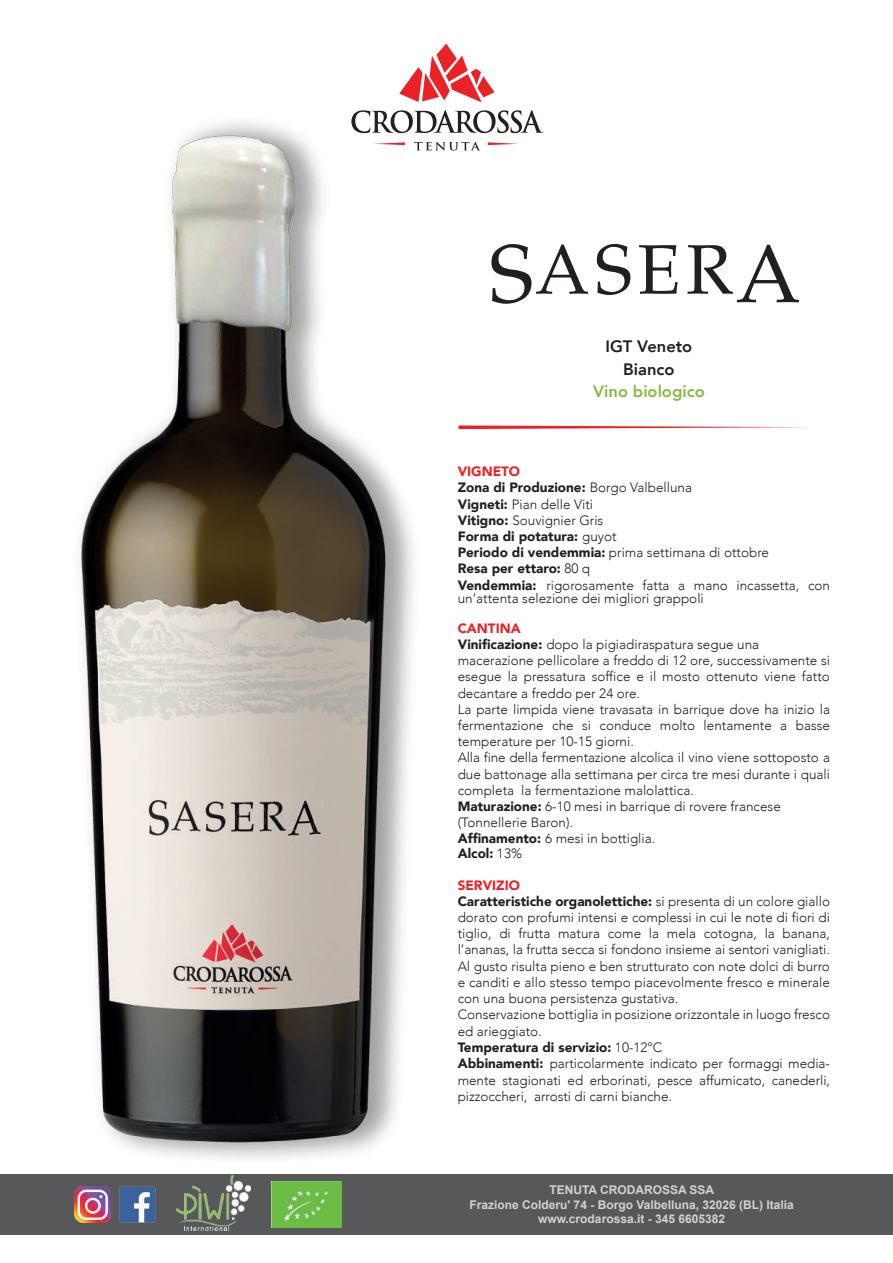
<style>
.page{position:relative;width:893px;height:1263px;background:#fff}
.page>*{position:absolute;margin:0;border:0;box-sizing:border-box;transform-origin:0 0}
.t1{font:70.05px "Palatino";color:#231f20}
.t2{font:800 16.5px/22.5px "Avenir";color:#231f20;text-align:center}
.t3{font:800 16.5px "Avenir";color:#85bb40}
.t4{font:300 13.5px/16.2px "Avenir";color:#231f20}
.t5{font:700 12px/14.4px "Arial";color:#d1d2d4;text-align:center}
.s1{font-size:81.9px}
.s2{font-weight:900;color:#ea2225}
.s3{font-weight:900}
</style>
<div class="page">
<img style="left:80px;top:122px;width:335px;height:1037px">
<svg style="left:459px;top:425px;width:348px;height:4px"></svg>
<svg style="left:351px;top:110px;width:192px;height:23px"></svg>
<svg style="left:414px;top:142px;width:66px;height:9px"></svg>
<svg style="left:399px;top:44px;width:95px;height:58px"></svg>
<svg style="left:374px;top:142px;width:31px;height:3px"></svg>
<svg style="left:488px;top:142px;width:30px;height:3px"></svg>
<div style="left:0;top:1174px;width:893px;height:61px;background:#57585a"></div>
<img style="left:177px;top:1176px;width:74px;height:54px">
<img style="left:74px;top:1187px;width:36px;height:35px">
<img style="left:119px;top:1187px;width:36px;height:35px">
<img style="left:272px;top:1181px;width:69px;height:47px">
<h1 class="t1" style="left:489px;top:229px;width:313px"><span class="s1">S</span>ASER<span class="s1">A</span></h1>
<p class="t2" style="left:605px;top:335px;width:88px">IGT Veneto<br>Bianco</p>
<p class="t3" style="left:593px;top:378px;width:113px">Vino biologico</p>
<p class="t4" style="left:458px;top:463px;width:374px"><span class="s2">VIGNETO<br></span><span class="s3">Zona di Produzione:</span> Borgo Valbelluna<br><span class="s3">Vigneti:</span> Pian delle Viti<br><span class="s3">Vitigno:</span> Souvignier Gris<br><span class="s3">Forma di potatura:</span> guyot<br><span class="s3">Periodo di vendemmia:</span> prima settimana di ottobre<br><span class="s3">Resa per ettaro:</span> 80 q<br><span class="s3">Vendemmia:</span> rigorosamente fatta a mano incassetta, con</p>
<p class="t4" style="left:458px;top:590px;width:248px">un’attenta selezione dei migliori grappoli</p>
<p class="t4" style="left:458px;top:620px;width:374px"><span class="s2">CANTINA<br></span><span class="s3">Vinificazione:</span> dopo la pigiadiraspatura segue una macerazione pellicolare a freddo di 12 ore, successivamente si esegue la pressatura soffice e il mosto ottenuto viene fatto decantare a freddo per 24 ore.<br>La parte limpida viene travasata in barrique dove ha inizio la fermentazione che si conduce molto lentamente a basse temperature per 10-15 giorni.<br>Alla fine della fermentazione alcolica il vino viene sottoposto a due battonage alla settimana per circa tre mesi durante i quali completa la fermentazione malolattica.<br><span class="s3">Maturazione:</span> 6-10 mesi in barrique di rovere francese (Tonnellerie Baron).<br><span class="s3">Affinamento:</span> 6 mesi in bottiglia.<br><span class="s3">Alcol:</span> 13%</p>
<p class="t4" style="left:458px;top:877px;width:374px"><span class="s2">SERVIZIO<br></span><span class="s3">Caratteristiche organolettiche:</span> si presenta di un colore giallo dorato con profumi intensi e complessi in cui le note di fiori di tiglio, di frutta matura come la mela cotogna, la banana, l’ananas, la frutta secca si fondono insieme ai sentori vanigliati.<br>Al gusto risulta pieno e ben strutturato con note dolci di burro e canditi e allo stesso tempo piacevolmente fresco e minerale con una buona persistenza gustativa.<br>Conservazione bottiglia in posizione orizzontale in luogo fresco ed arieggiato.<br><span class="s3">Temperatura di servizio:</span> 10-12°C<br><span class="s3">Abbinamenti:</span> particolarmente indicato per formaggi media&shy;mente stagionati ed erborinati, pesce affumicato, canederli, pizzoccheri, arrosti di carni bianche.</p>
<p class="t5" style="left:469px;top:1183px;width:326px">TENUTA CRODAROSSA SSA<br>Frazione Colderu' 74 - Borgo Valbelluna, 32026 (BL) Italia www.crodarossa.it - 345 6605382</p>
</div>
